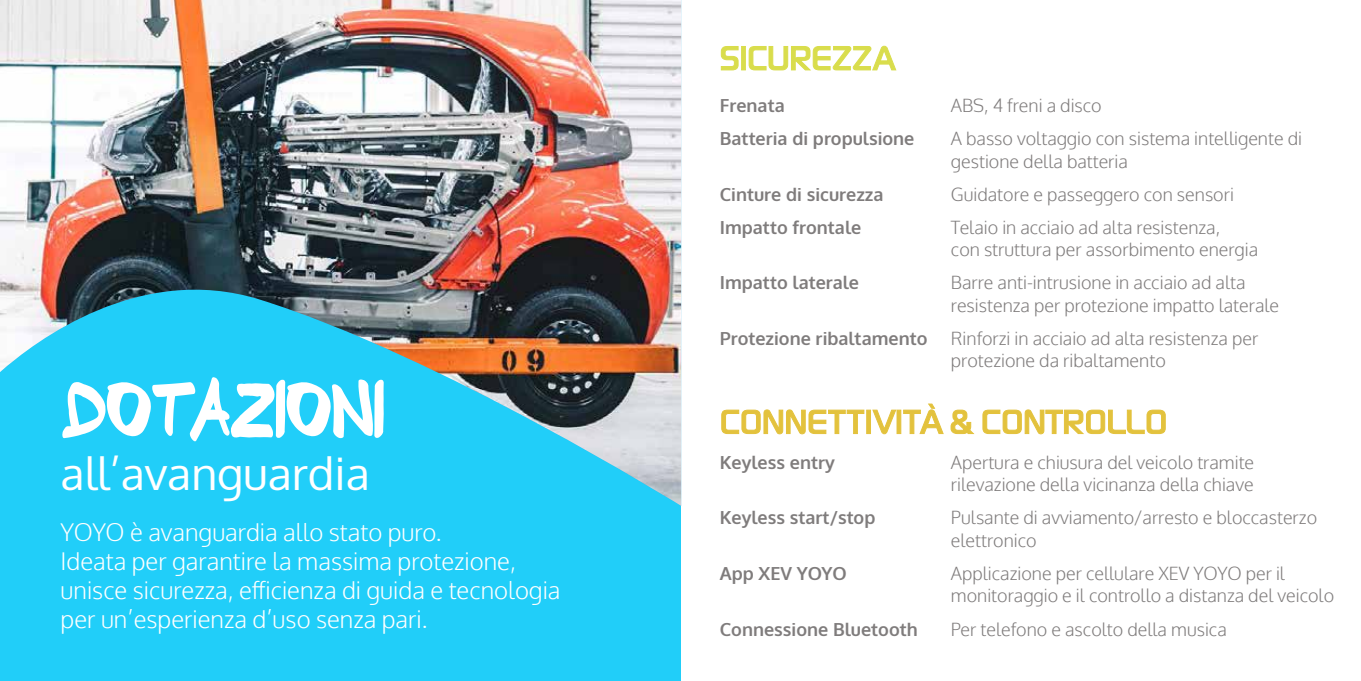
<style>
.page{position:relative;width:1361px;height:681px;background:#fff}
.page>*{position:absolute;margin:0;border:0;box-sizing:border-box;transform-origin:0 0}
.t1{font:90px "Urban Funk";letter-spacing:-.025em;color:#fff}
.t2{font:45px "Oxygen";color:#fff}
.t3{font:300 24px/28.8px "Oxygen";color:#fff}
.t4{font:300 18px/33px "Oxygen";color:#7f7c7c}
.t5{font:700 18px/33px "Oxygen";color:#7f7c7c}
</style>
<div class="page">
<div style="left:0;top:0;width:680px;height:680px;background:#21cef9"></div>
<img style="left:0;top:0;width:681px;height:505px">
<svg style="left:721px;top:46px;width:175px;height:24px"></svg>
<svg style="left:721px;top:403px;width:444px;height:31px"></svg>
<h1 class="t1" style="left:61px;top:357px;width:326px">DOTAZIONI</h1>
<h2 class="t2" style="left:61px;top:443px;width:311px">all’avanguardia</h2>
<h3 class="t3" style="left:61px;top:518px;width:501px">YOYO è avanguardia allo stato puro.<br>Ideata per garantire la massima protezione, unisce sicurezza, efficienza di guida e tecnologia per un’esperienza d’uso senza pari.</h3>
<p class="t5" style="left:720px;top:89px;width:196px">Frenata<br>Batteria di propulsione</p>
<p class="t5" style="left:720px;top:178px;width:165px">Cinture di sicurezza<br>Impatto frontale</p>
<p class="t5" style="left:720px;top:266px;width:141px">Impatto laterale</p>
<p class="t5" style="left:720px;top:322px;width:209px">Protezione ribaltamento</p>
<p class="t4" style="left:951px;top:89px;width:352px">ABS, 4 freni a disco<br>A basso voltaggio con sistema intelligente di</p>
<p class="t4" style="left:951px;top:145px;width:284px">gestione della batteria<br>Guidatore e passeggero con sensori<br>Telaio in acciaio ad alta resistenza,</p>
<p class="t4" style="left:951px;top:233px;width:309px">con struttura per assorbimento energia<br>Barre anti-intrusione in acciaio ad alta</p>
<p class="t4" style="left:951px;top:289px;width:330px">resistenza per protezione impatto laterale<br>Rinforzi in acciaio ad alta resistenza per</p>
<p class="t4" style="left:951px;top:344px;width:216px">protezione da ribaltamento</p>
<p class="t5" style="left:720px;top:446px;width:117px">Keyless entry</p>
<p class="t5" style="left:720px;top:501px;width:157px">Keyless start/stop</p>
<p class="t5" style="left:720px;top:557px;width:128px">App XEV YOYO</p>
<p class="t5" style="left:720px;top:612px;width:199px">Connessione Bluetooth</p>
<p class="t4" style="left:951px;top:451px;width:305px;line-height:22.5px">Apertura e chiusura del veicolo tramite rilevazione della vicinanza della chiave</p>
<p class="t4" style="left:951px;top:507px;width:368px;line-height:22.5px">Pulsante di avviamento/arresto e bloccasterzo elettronico</p>
<p class="t4" style="left:951px;top:562px;width:385px;line-height:22.5px">Applicazione per cellulare XEV YOYO per il monitoraggio e il controllo a distanza del veicolo</p>
<p class="t4" style="left:951px;top:612px;width:277px">Per telefono e ascolto della musica</p>
</div>
